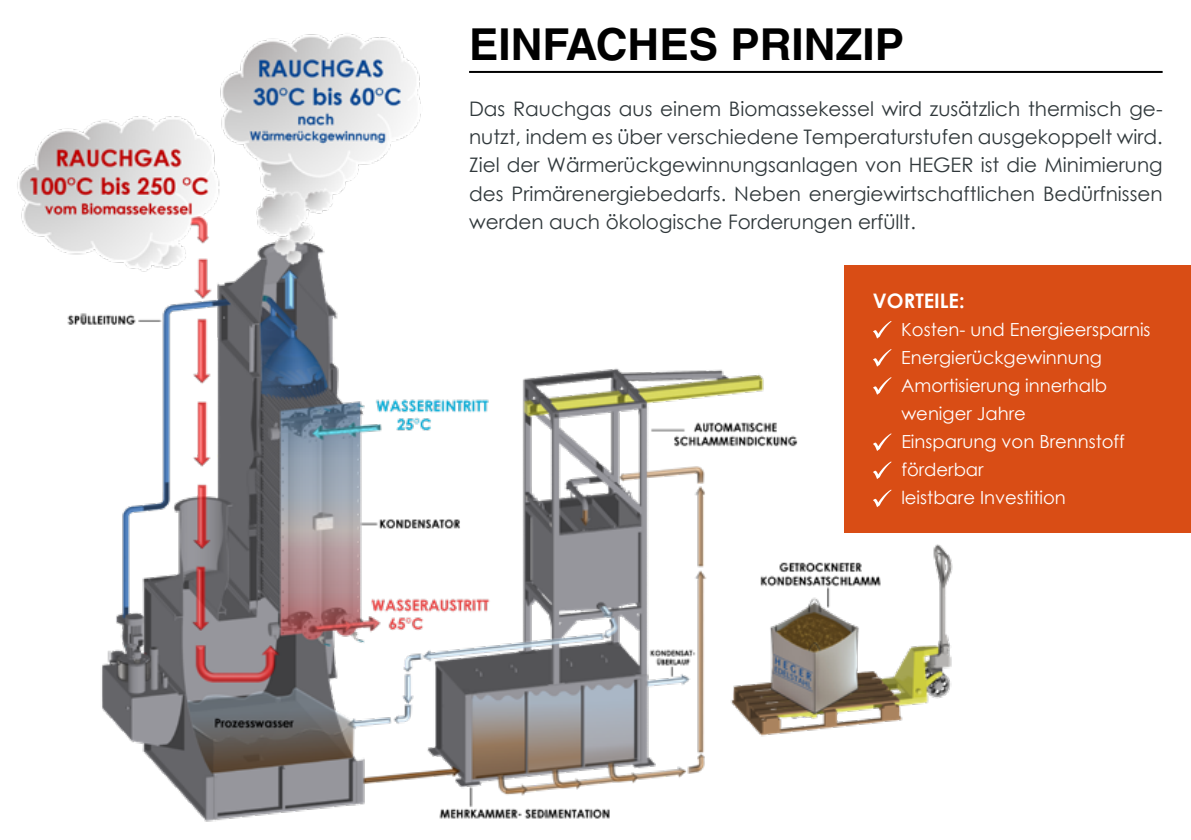
<style>
.page{position:relative;width:1191px;height:840px;background:#fff}
.page>*{position:absolute;margin:0;border:0;box-sizing:border-box;transform-origin:0 0}
.t1{font:700 44px "Helvetica LT Std";color:#000}
.t2{font:20px/28px "Century Gothic";color:#30383b;text-align:justify}
.t3{font:700 20px "Century Gothic";color:#fff}
.t4{font:18px/28px "Century Gothic";color:#fff}
</style>
<div class="page">
<img style="left:17px;top:34px;width:949px;height:788px">
<div style="left:844px;top:264px;width:347px;height:268px;background:#d94d15"></div>
<svg style="left:873px;top:321px;width:18px;height:17px"></svg>
<svg style="left:873px;top:349px;width:18px;height:17px"></svg>
<svg style="left:873px;top:377px;width:18px;height:17px"></svg>
<svg style="left:873px;top:433px;width:18px;height:17px"></svg>
<svg style="left:873px;top:461px;width:18px;height:18px"></svg>
<svg style="left:873px;top:489px;width:18px;height:18px"></svg>
<hr style="left:469px;top:71px;width:693px;height:2px;background:#000">
<h1 class="t1" style="left:469px;top:18px;width:436px">EINFACHES PRINZIP</h1>
<p class="t2" style="left:469px;top:95px;width:695px">Das Rauchgas aus einem Biomassekessel wird zusätzlich thermisch ge&shy;nutzt, indem es über verschiedene Temperaturstufen ausgekoppelt wird.<br>Ziel der Wärmerückgewinnungsanlagen von HEGER ist die Minimierung des Primärenergiebedarfs. Neben energiewirtschaftlichen Bedürfnissen werden auch ökologische Forderungen erfüllt.</p>
<p class="t3" style="left:873px;top:285px;width:93px">VORTEILE:</p>
<p class="t4" style="left:901px;top:315px;width:251px">Kosten- und Energieersparnis<br>Energierückgewinnung<br>Amortisierung innerhalb weniger Jahre<br>Einsparung von Brennstoff förderbar<br>leistbare Investition</p>
</div>
